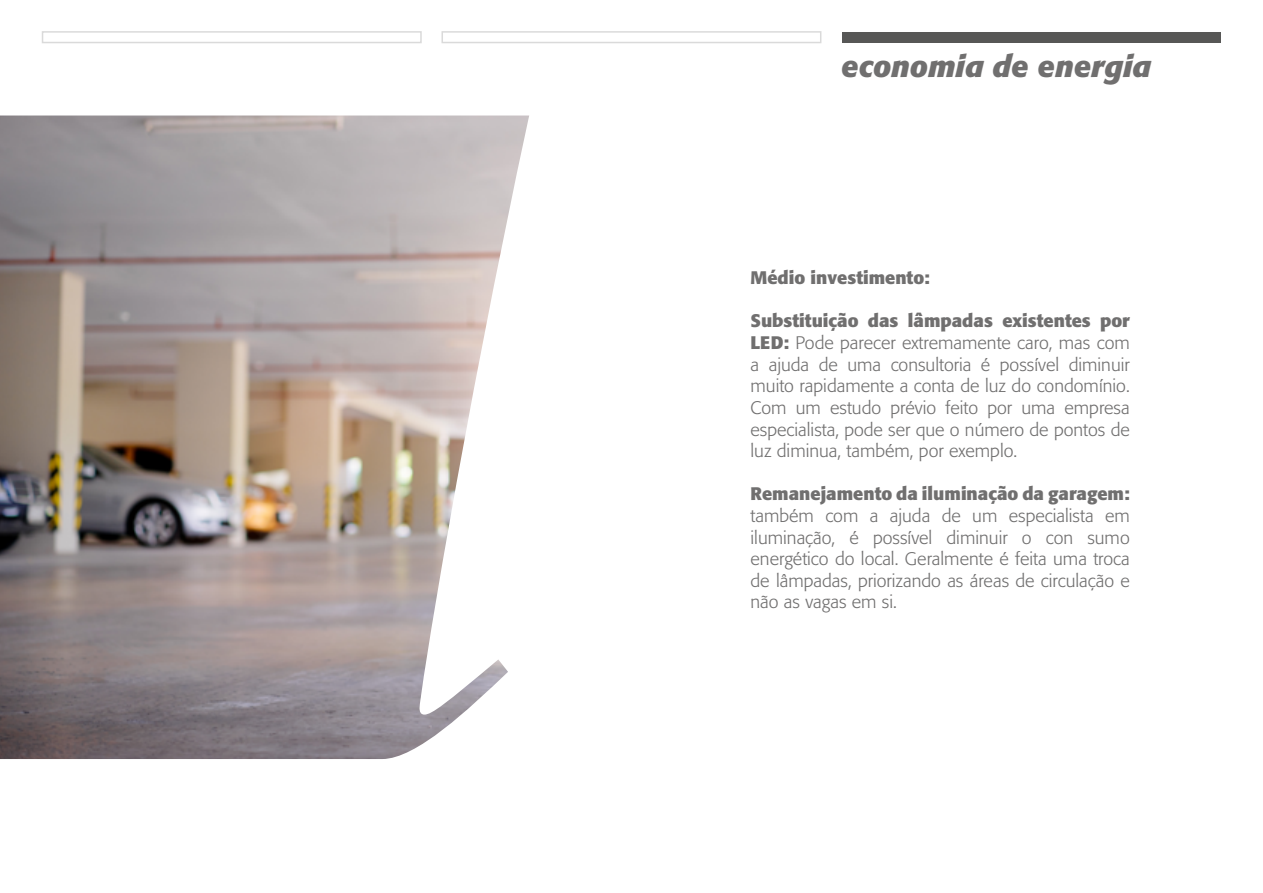
<style>
.page{position:relative;width:1263px;height:893px;background:#fff}
.page>*{position:absolute;margin:0;border:0;box-sizing:border-box;transform-origin:0 0}
.t1{font:italic 700 30px "Formata";color:#706f6f}
.t2{font:300 18px/21.6px "Formata";color:#706f6f;text-align:justify}
.t3{font:700 18px "Formata";color:#706f6f}
.s1{font-weight:700}
</style>
<div class="page">
<div style="left:42px;top:31px;width:380px;height:12px;border:2px solid #dadada"></div>
<div style="left:441px;top:31px;width:380px;height:12px;border:2px solid #dadada"></div>
<div style="left:842px;top:32px;width:378px;height:11px;background:#575756"></div>
<img style="left:0;top:116px;width:529px;height:643px">
<h1 class="t1" style="left:841px;top:47px;width:311px">economia de energia</h1>
<p class="t3" style="left:750px;top:267px;width:181px">Médio investimento:</p>
<p class="t2" style="left:750px;top:311px;width:381px"><span class="s1">Substituição das lâmpadas existentes por LED:</span> Pode parecer extremamente caro, mas com a ajuda de uma consultoria é possível diminuir muito rapidamente a conta de luz do condomínio.<br>Com um estudo prévio feito por uma empresa especialista, pode ser que o número de pontos de luz diminua, também, por exemplo.</p>
<p class="t3" style="left:750px;top:483px;width:381px">Remanejamento da iluminação da garagem:</p>
<p class="t2" style="left:750px;top:505px;width:381px">também com a ajuda de um especialista em iluminação, é possível diminuir o con sumo energético do local. Geralmente é feita uma troca de lâmpadas, priorizando as áreas de circulação e não as vagas em si.</p>
</div>
